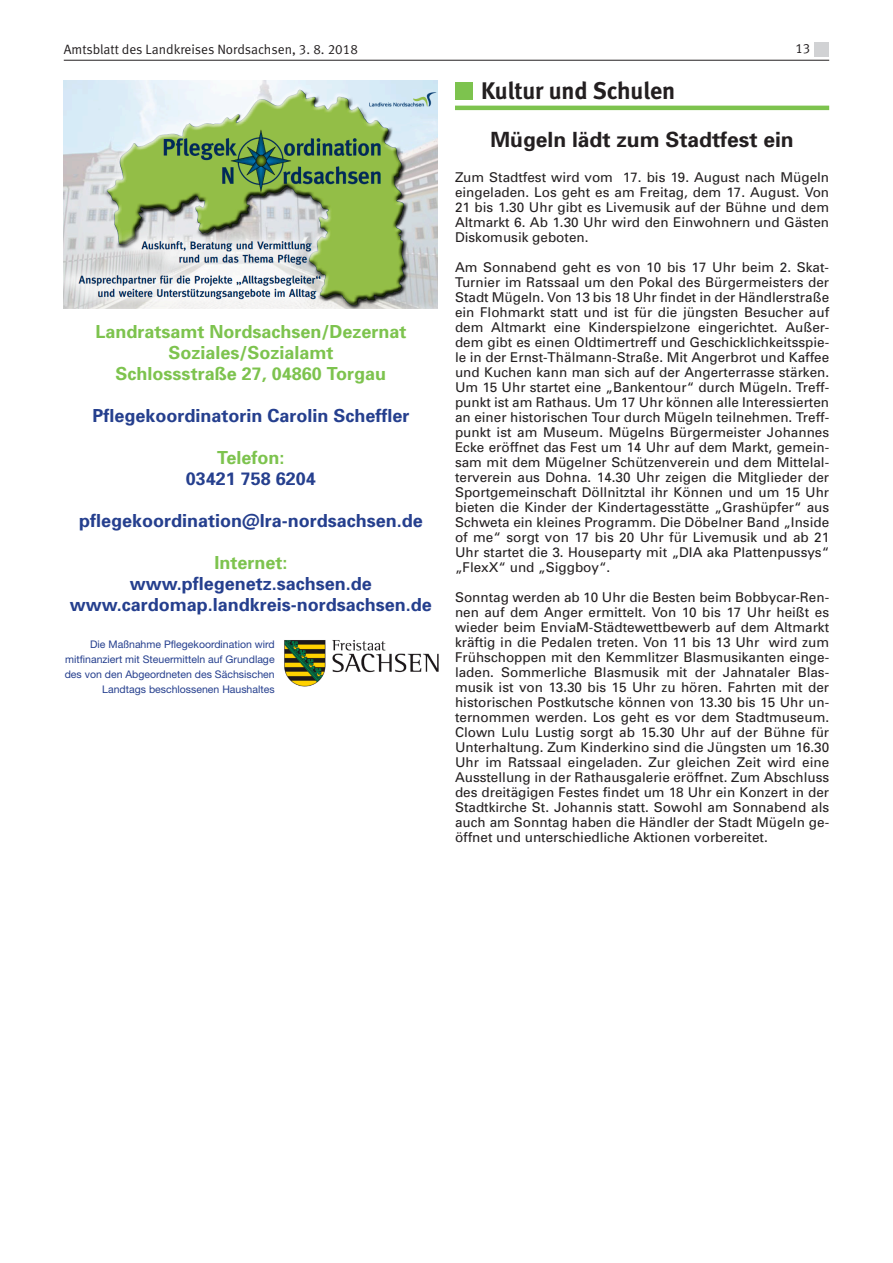
<style>
.page{position:relative;width:893px;height:1263px;background:#fff}
.page>*{position:absolute;margin:0;border:0;box-sizing:border-box;transform-origin:0 0}
.t1{font:24px "Meta Bold LF";letter-spacing:-.005em;color:#231f20}
.t2{font:700 21px "Univers";color:#231f20}
.t3{font:700 18px/21px "Univers";color:#253f8e;text-align:center}
.t4{font:700 18px/21px "Univers";color:#7dc34e;text-align:center}
.t5{font:13.5px/15px "Univers";color:#231f20;text-align:justify}
.t6{font:13.5px "Meta Normal LF";color:#231f20}
.t7{font:10.5px/15px "Helvetica Neue";color:#253f8e;text-align:right}
</style>
<div class="page">
<hr style="left:64px;top:60px;width:765px;height:1px;background:#231f20">
<div style="left:814px;top:43px;width:15px;height:14px;background:#d1d2d4"></div>
<img style="left:64px;top:81px;width:374px;height:227px">
<img style="left:284px;top:640px;width:155px;height:47px">
<hr style="left:455px;top:106px;width:374px;height:4px;background:#7dc34e">
<div style="left:455px;top:83px;width:17px;height:17px;background:#7dc34e"></div>
<p class="t6" style="left:64px;top:41px;width:296px">Amtsblatt des Landkreises Nordsachsen, 3. 8. 2018</p>
<p class="t6" style="left:795px;top:41px;width:17px">13</p>
<h1 class="t1" style="left:481px;top:77px;width:196px">Kultur und Schulen</h1>
<h3 class="t4" style="left:95px;top:320px;width:313px">Landratsamt Nordsachsen/Dezernat<br>Soziales/Sozialamt<br>Schlossstraße 27, 04860 Torgau</h3>
<h3 class="t3" style="left:92px;top:404px;width:319px">Pflegekoordinatorin Carolin Scheffler</h3>
<h3 class="t4" style="left:217px;top:446px;width:69px">Telefon:</h3>
<h3 class="t3" style="left:186px;top:467px;width:132px">03421 758 6204</h3>
<h3 class="t3" style="left:79px;top:509px;width:345px">pflegekoordination@lra-nordsachsen.de</h3>
<h3 class="t4" style="left:214px;top:551px;width:75px">Internet:</h3>
<h3 class="t3" style="left:70px;top:572px;width:364px">www.pflegenetz.sachsen.de www.cardomap.landkreis-nordsachsen.de</h3>
<p class="t7" style="left:65px;top:636px;width:211px">Die Maßnahme Pflegekoordination wird mitfinanziert mit Steuermitteln auf Grundlage des von den Abgeordneten des Sächsischen Landtags beschlossenen Haushaltes</p>
<h2 class="t2" style="left:490px;top:126px;width:305px">Mügeln lädt zum Stadtfest ein</h2>
<p class="t5" style="left:455px;top:169px;width:376px">Zum Stadtfest wird vom 17. bis 19. August nach Mügeln eingeladen. Los geht es am Freitag, dem 17. August. Von 21 bis 1.30 Uhr gibt es Livemusik auf der Bühne und dem Altmarkt 6. Ab 1.30 Uhr wird den Einwohnern und Gästen Diskomusik geboten.</p>
<p class="t5" style="left:455px;top:259px;width:376px">Am Sonnabend geht es von 10 bis 17 Uhr beim 2. Skat-Turnier im Ratssaal um den Pokal des Bürgermeisters der Stadt Mügeln. Von 13 bis 18 Uhr findet in der Händlerstraße ein Flohmarkt statt und ist für die jüngsten Besucher auf dem Altmarkt eine Kinderspielzone eingerichtet. Außer&shy;dem gibt es einen Oldtimertreff und Geschicklichkeitsspie&shy;le in der Ernst-Thälmann-Straße. Mit Angerbrot und Kaffee und Kuchen kann man sich auf der Angerterrasse stärken.<br>Um 15 Uhr startet eine „Bankentour“ durch Mügeln. Treff&shy;punkt ist am Rathaus. Um 17 Uhr können alle Interessierten an einer historischen Tour durch Mügeln teilnehmen. Treff&shy;punkt ist am Museum. Mügelns Bürgermeister Johannes Ecke eröffnet das Fest um 14 Uhr auf dem Markt, gemein&shy;sam mit dem Mügelner Schützenverein und dem Mittelal&shy;terverein aus Dohna. 14.30 Uhr zeigen die Mitglieder der Sportgemeinschaft Döllnitztal ihr Können und um 15 Uhr bieten die Kinder der Kindertagesstätte „Grashüpfer“ aus Schweta ein kleines Programm. Die Döbelner Band „Inside of me“ sorgt von 17 bis 20 Uhr für Livemusik und ab 21<br>Uhr startet die 3. Houseparty mit „DIA aka Plattenpussys“ „FlexX“ und „Siggboy“.</p>
<p class="t5" style="left:455px;top:589px;width:376px">Sonntag werden ab 10 Uhr die Besten beim Bobbycar-Ren&shy;nen auf dem Anger ermittelt. Von 10 bis 17 Uhr heißt es wieder beim EnviaM-Städtewettbewerb auf dem Altmarkt kräftig in die Pedalen treten. Von 11 bis 13 Uhr wird zum Frühschoppen mit den Kemmlitzer Blasmusikanten einge&shy;laden. Sommerliche Blasmusik mit der Jahnataler Blas&shy;musik ist von 13.30 bis 15 Uhr zu hören. Fahrten mit der historischen Postkutsche können von 13.30 bis 15 Uhr un&shy;ternommen werden. Los geht es vor dem Stadtmuseum.<br>Clown Lulu Lustig sorgt ab 15.30 Uhr auf der Bühne für Unterhaltung. Zum Kinderkino sind die Jüngsten um 16.30<br>Uhr im Ratssaal eingeladen. Zur gleichen Zeit wird eine Ausstellung in der Rathausgalerie eröffnet. Zum Abschluss des dreitägigen Festes findet um 18 Uhr ein Konzert in der Stadtkirche St. Johannis statt. Sowohl am Sonnabend als auch am Sonntag haben die Händler der Stadt Mügeln ge&shy;öffnet und unterschiedliche Aktionen vorbereitet.</p>
</div>
